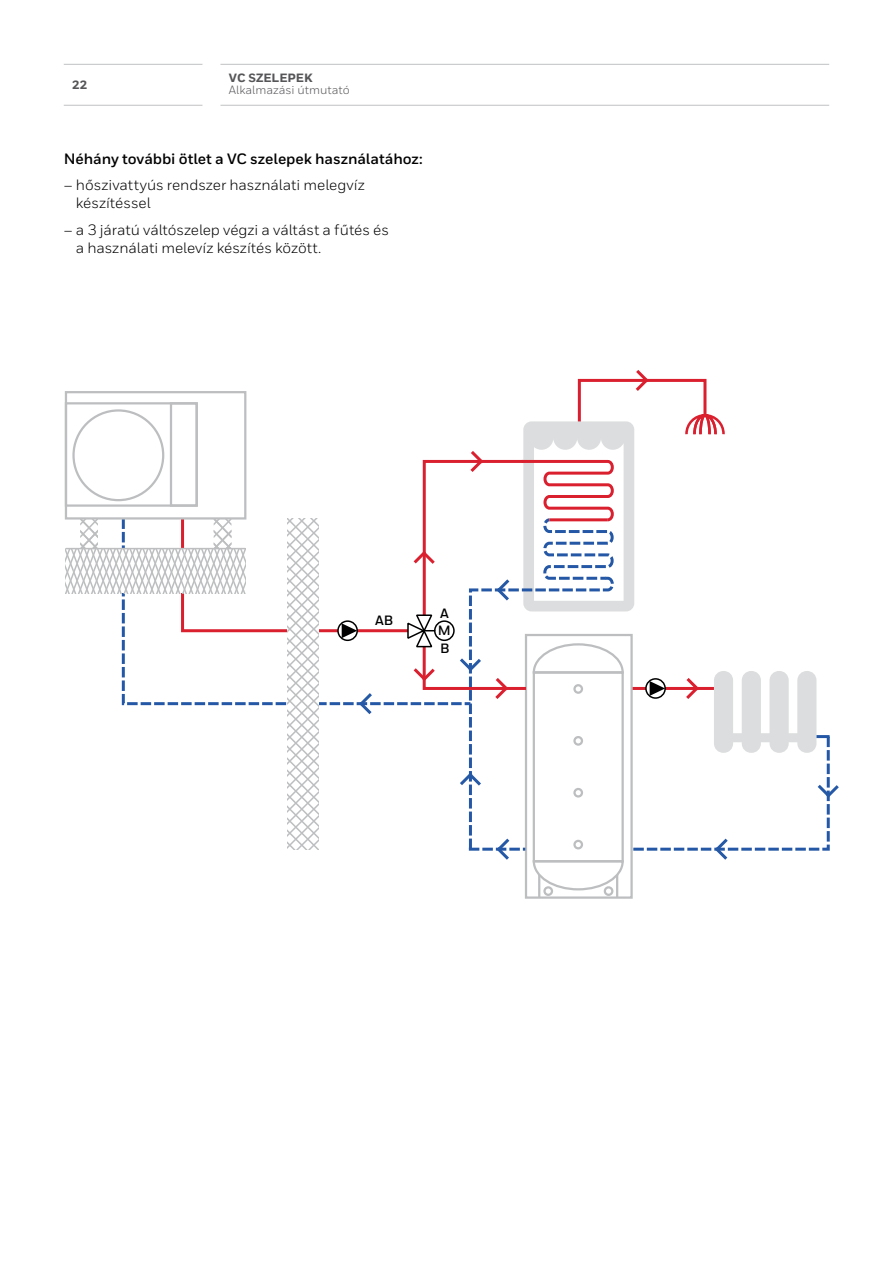
<style>
.page{position:relative;width:893px;height:1263px;background:#fff}
.page>*{position:absolute;margin:0;border:0;box-sizing:border-box;transform-origin:0 0}
.t1{font:15px/18px "Honeywell Sans";letter-spacing:-.005em;color:#000}
.t2{font:700 15px "Honeywell Sans";letter-spacing:-.005em;color:#000}
.t3{font:700 13.5px "Honeywell Sans";color:#000}
.t4{font:12px "Honeywell Sans";color:#565659}
.t5{font:800 12px "Honeywell Sans";color:#565659}
</style>
<div class="page">
<div style="left:543px;top:886px;width:10px;height:10px;border:2px solid #bcbec0;border-radius:50%"></div>
<div style="left:604px;top:886px;width:9px;height:10px;border:2px solid #bcbec0;border-radius:50%"></div>
<hr style="left:538px;top:875px;width:2px;height:22px;background:#bcbec0">
<hr style="left:616px;top:875px;width:2px;height:22px;background:#bcbec0">
<svg style="left:66px;top:370px;width:773px;height:521px"></svg>
<hr style="left:64px;top:64px;width:138px;height:1px;background:#c7c8ca">
<hr style="left:64px;top:105px;width:138px;height:1px;background:#c7c8ca">
<hr style="left:220px;top:64px;width:609px;height:1px;background:#c7c8ca">
<hr style="left:220px;top:105px;width:609px;height:1px;background:#c7c8ca">
<p class="t5" style="left:72px;top:78px;width:16px">22</p>
<p class="t5" style="left:229px;top:71px;width:85px">VC SZELEPEK</p>
<p class="t4" style="left:229px;top:83px;width:122px">Alkalmazási útmutató</p>
<p class="t2" style="left:64px;top:149px;width:361px">Néhány további ötlet a VC szelepek használatához:</p>
<p class="t1" style="left:76px;top:176px;width:291px;text-indent:-12px">– hőszivattyús rendszer használati melegvíz készítéssel</p>
<p class="t1" style="left:76px;top:220px;width:315px;text-indent:-12px">– a 3 járatú váltószelep végzi a váltást a fűtés és a használati melevíz készítés között.</p>
<p class="t3" style="left:375px;top:612px;width:20px">AB</p>
<p class="t3" style="left:440px;top:605px;width:10px">A</p>
<p class="t3" style="left:438px;top:623px;width:14px">M</p>
<p class="t3" style="left:440px;top:640px;width:11px">B</p>
</div>
